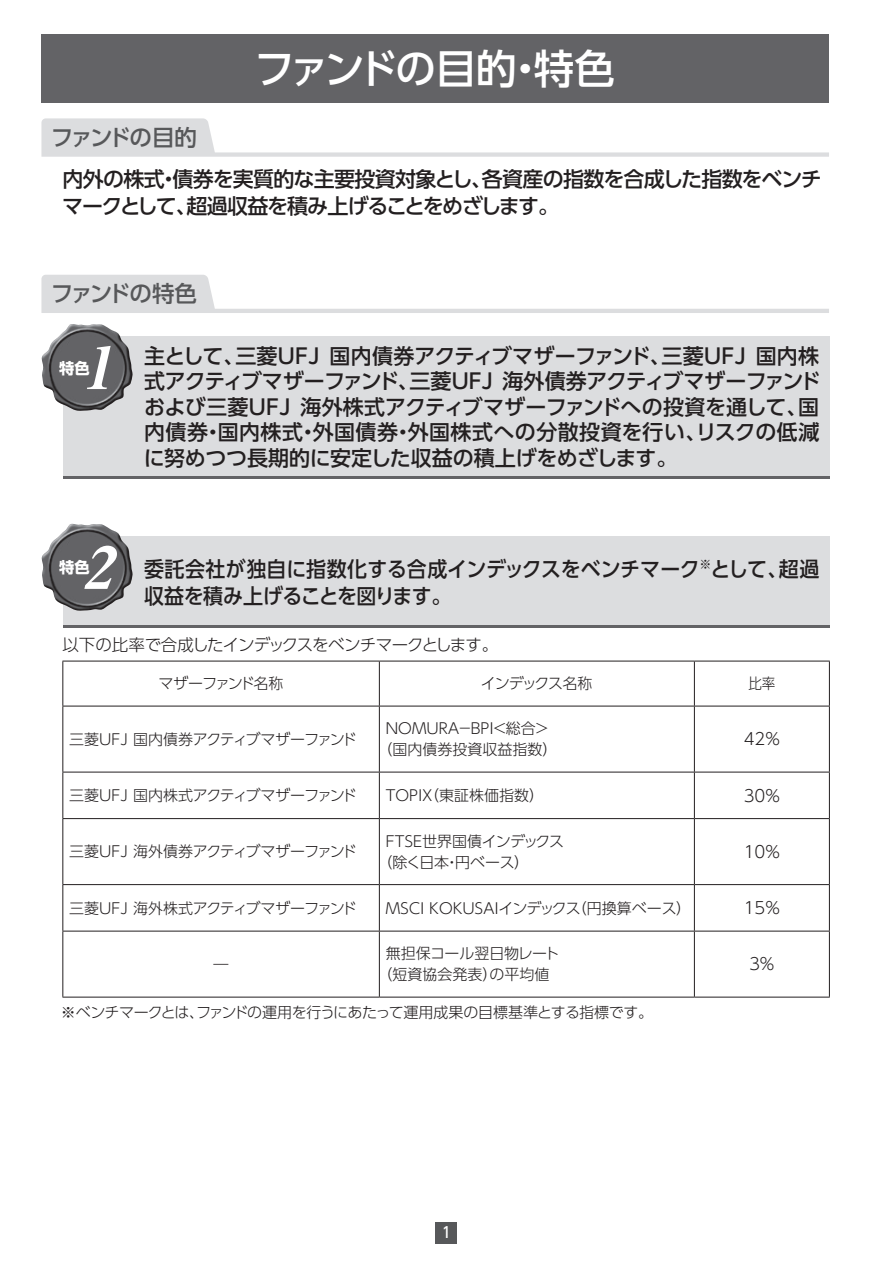
<style>
.page{position:relative;width:893px;height:1263px;background:#fff}
.page>*{position:absolute;margin:0;border:0;box-sizing:border-box;transform-origin:0 0}
.t1{font:italic 58.5px "Midashi Min Pr 5 MA31";color:#fff;scale:1.04 1}
.t2{font:500 40.5px "UD Shin Go Pro";letter-spacing:-.06em;color:#fff}
.t3{font:500 22.5px "UD Shin Go Pro";letter-spacing:-.095em;color:#57585a}
.t4{font:500 21px/25.5px "UD Shin Go Pro";letter-spacing:-.03em;color:#231f20}
.t5{font:500 21px/27px "UD Shin Go Pro";letter-spacing:-.01em;color:#231f20;scale:.95 1}
.t6{font:300 16.5px "UD Shin Go Pro";letter-spacing:-.04em;color:#231f20}
.t7{font:700 15.3px "UD Shin Go Pro";color:#fff}
.t8{font:300 15px/21px "UD Shin Go Pro";letter-spacing:-.05em;color:#231f20}
.t9{font:300 15px "UD Shin Go Pro";letter-spacing:-.09em;color:#231f20}
.t10{font:300 15px/21px "UD Shin Go Pro";color:#231f20;text-align:center}
.t11{font:300 15px "UD Shin Go Pro";letter-spacing:-.205em;color:#231f20}
.t12{font:300 15px "UD Shin Go Pro";letter-spacing:-.05em;color:#231f20;scale:.9 1}
.t13{font:500 15px "UD Shin Go Pro";color:#fff;scale:.9 1}
</style>
<div class="page">
<div style="left:436px;top:1222px;width:21px;height:21px;background:#57585a"></div>
<div style="left:41px;top:35px;width:788px;height:68px;background:#636366"></div>
<svg style="left:41px;top:118px;width:788px;height:39px"></svg>
<svg style="left:41px;top:275px;width:788px;height:38px"></svg>
<div style="left:63px;top:336px;width:766px;height:143px;background:#dcdddf"></div>
<hr style="left:63px;top:476px;width:766px;height:3px;background:#636366">
<img style="left:41px;top:324px;width:92px;height:87px">
<div style="left:63px;top:536px;width:766px;height:92px;background:#dcdddf"></div>
<hr style="left:63px;top:625px;width:766px;height:3px;background:#636366">
<img style="left:41px;top:524px;width:92px;height:87px">
<hr style="left:62px;top:661px;width:317px;height:1px;background:#231f20">
<hr style="left:62px;top:661px;width:1px;height:45px;background:#231f20">
<hr style="left:379px;top:661px;width:315px;height:1px;background:#231f20">
<hr style="left:379px;top:661px;width:1px;height:45px;background:#231f20">
<hr style="left:694px;top:661px;width:136px;height:1px;background:#231f20">
<hr style="left:694px;top:661px;width:1px;height:45px;background:#231f20">
<hr style="left:829px;top:661px;width:1px;height:45px;background:#231f20">
<hr style="left:62px;top:706px;width:317px;height:1px;background:#231f20">
<hr style="left:62px;top:706px;width:1px;height:66px;background:#231f20">
<hr style="left:379px;top:706px;width:315px;height:1px;background:#231f20">
<hr style="left:379px;top:706px;width:1px;height:66px;background:#231f20">
<hr style="left:694px;top:706px;width:136px;height:1px;background:#231f20">
<hr style="left:694px;top:706px;width:1px;height:66px;background:#231f20">
<hr style="left:829px;top:706px;width:1px;height:66px;background:#231f20">
<hr style="left:62px;top:772px;width:317px;height:1px;background:#231f20">
<hr style="left:62px;top:772px;width:1px;height:46px;background:#231f20">
<hr style="left:379px;top:772px;width:315px;height:1px;background:#231f20">
<hr style="left:379px;top:772px;width:1px;height:46px;background:#231f20">
<hr style="left:694px;top:772px;width:136px;height:1px;background:#231f20">
<hr style="left:694px;top:772px;width:1px;height:46px;background:#231f20">
<hr style="left:829px;top:772px;width:1px;height:46px;background:#231f20">
<hr style="left:62px;top:818px;width:317px;height:1px;background:#231f20">
<hr style="left:62px;top:819px;width:1px;height:65px;background:#231f20">
<hr style="left:379px;top:818px;width:315px;height:1px;background:#231f20">
<hr style="left:379px;top:819px;width:1px;height:65px;background:#231f20">
<hr style="left:694px;top:818px;width:136px;height:1px;background:#231f20">
<hr style="left:694px;top:819px;width:1px;height:65px;background:#231f20">
<hr style="left:829px;top:819px;width:1px;height:65px;background:#231f20">
<hr style="left:62px;top:884px;width:317px;height:1px;background:#231f20">
<hr style="left:62px;top:885px;width:1px;height:46px;background:#231f20">
<hr style="left:379px;top:884px;width:315px;height:1px;background:#231f20">
<hr style="left:379px;top:885px;width:1px;height:46px;background:#231f20">
<hr style="left:694px;top:884px;width:136px;height:1px;background:#231f20">
<hr style="left:694px;top:885px;width:1px;height:46px;background:#231f20">
<hr style="left:829px;top:885px;width:1px;height:46px;background:#231f20">
<hr style="left:62px;top:931px;width:317px;height:1px;background:#231f20">
<hr style="left:62px;top:931px;width:1px;height:66px;background:#231f20">
<hr style="left:379px;top:931px;width:315px;height:1px;background:#231f20">
<hr style="left:379px;top:931px;width:1px;height:66px;background:#231f20">
<hr style="left:694px;top:931px;width:136px;height:1px;background:#231f20">
<hr style="left:694px;top:931px;width:1px;height:66px;background:#231f20">
<hr style="left:829px;top:931px;width:1px;height:66px;background:#231f20">
<hr style="left:62px;top:997px;width:317px;height:1px;background:#231f20">
<hr style="left:379px;top:997px;width:315px;height:1px;background:#231f20">
<hr style="left:694px;top:997px;width:136px;height:1px;background:#231f20">
<h2 class="t2" style="left:254px;top:36px;width:362px">ファンドの目的・特色</h2>
<p class="t3" style="left:51px;top:119px;width:147px">ファンドの目的</p>
<p class="t4" style="left:62px;top:165px;width:761px;line-height:27px">内外の株式・債券を実質的な主要投資対象とし、各資産の指数を合成した指数をベンチマークとして、超過収益を積み上げることをめざします。</p>
<p class="t3" style="left:51px;top:276px;width:148px">ファンドの特色</p>
<h1 class="t1" style="left:82px;top:322px;width:49px">1</h1>
<p class="t4" style="left:144px;top:342px;width:678px;text-align:justify">主として、三菱ＵＦＪ 国内債券アクティブマザーファンド、三菱ＵＦＪ 国内株式アクティブマザーファンド、三菱ＵＦＪ 海外債券アクティブマザーファンドおよび三菱ＵＦＪ 海外株式アクティブマザーファンドへの投資を通して、国内債券・国内株式・外国債券・外国株式への分散投資を行い、リスクの低減に努めつつ長期的に安定した収益の積上げをめざします。</p>
<p class="t7" style="left:59px;top:355px;width:32px">特色</p>
<h1 class="t1" style="left:82px;top:522px;width:49px">2</h1>
<p class="t5" style="left:144px;top:555px;width:712px">委託会社が独自に指数化する合成インデックスをベンチマーク<sup>※</sup>として、超過収益を積み上げることを図ります。</p>
<p class="t6" style="left:62px;top:632px;width:437px">以下の比率で合成したインデックスをベンチマークとします。</p>
<p class="t8" style="left:158px;top:672px;width:127px">マザーファンド名称</p>
<p class="t8" style="left:481px;top:672px;width:113px">インデックス名称</p>
<p class="t12" style="left:748px;top:671px;width:31px">比率</p>
<p class="t7" style="left:59px;top:555px;width:32px">特色</p>
<p class="t9" style="left:69px;top:727px;width:289px">三菱ＵＦＪ 国内債券アクティブマザーファンド</p>
<p class="t10" style="left:378px;top:717px;width:181px">ＮＯＭＵＲＡ－ＢＰＩ＜総合＞（国内債券投資収益指数）</p>
<p class="t6" style="left:744px;top:726px;width:39px">42％</p>
<p class="t9" style="left:69px;top:783px;width:289px">三菱ＵＦＪ 国内株式アクティブマザーファンド</p>
<p class="t10" style="left:383px;top:784px;width:162px">ＴＯＰＩＸ（東証株価指数）</p>
<p class="t6" style="left:744px;top:782px;width:39px">30％</p>
<p class="t9" style="left:69px;top:839px;width:289px">三菱ＵＦＪ 海外債券アクティブマザーファンド</p>
<p class="t8" style="left:378px;top:830px;width:188px;text-indent:5px">ＦＴＳＥ世界国債インデックス（除く日本・円ベース）</p>
<p class="t6" style="left:744px;top:838px;width:39px">10％</p>
<p class="t9" style="left:69px;top:896px;width:289px">三菱ＵＦＪ 海外株式アクティブマザーファンド</p>
<p class="t11" style="left:386px;top:896px;width:307px">ＭＳＣＩＫＯＫＵＳＡＩインデックス（円換算ベース）</p>
<p class="t6" style="left:744px;top:894px;width:39px">15％</p>
<p class="t10" style="left:378px;top:942px;width:183px;text-align:left;text-indent:8px">無担保コール翌日物レート（短資協会発表）の平均値</p>
<p class="t6" style="left:746px;top:951px;width:30px">３％</p>
<p class="t8" style="left:61px;top:1001px;width:594px">※ベンチマークとは、ファンドの運用を行うにあたって運用成果の目標基準とする指標です。</p>
<p class="t8" style="left:214px;top:953px;width:16px">―</p>
<p class="t13" style="left:442px;top:1220px;width:11px">1</p>
</div>
